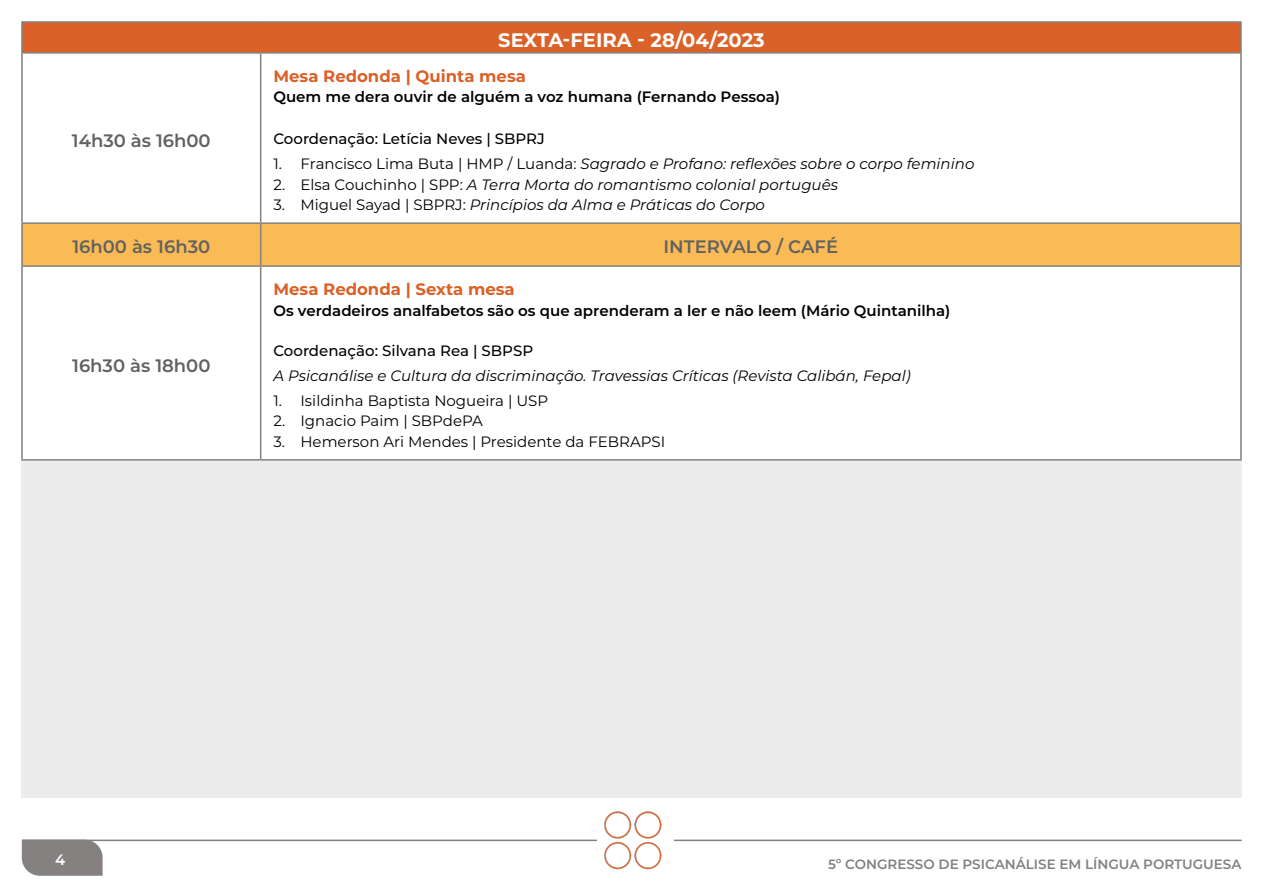
<style>
.page{position:relative;width:1263px;height:893px;background:#fff}
.page>*{position:absolute;margin:0;border:0;box-sizing:border-box;transform-origin:0 0}
.t1{font:700 19.5px "Montserrat";color:#fff}
.t2{font:600 18px "Montserrat";color:#616260}
.t3{font:700 16.5px "Montserrat";color:#da6027}
.t4{font:italic 15px "Montserrat";color:#000}
.t5{font:600 15px "Montserrat";color:#000}
.t6{font:15px "Montserrat";color:#000}
.t7{font:500 15px "Montserrat";color:#000}
.t8{font:600 15px "Montserrat";color:#fff}
.t9{font:600 13.5px "Montserrat";color:#848180}
.s1{font-style:normal}
</style>
<div class="page">
<hr style="left:23px;top:840px;width:1219px;height:1px;background:#848180">
<div style="left:597px;top:798px;width:76px;height:79px;background:#fff"></div>
<svg style="left:22px;top:840px;width:81px;height:36px;background:#8a8786"></svg>
<img style="left:604px;top:811px;width:58px;height:59px">
<div style="left:21px;top:21px;width:1221px;height:776px;background:#ececec"></div>
<div style="left:22px;top:22px;width:1219px;height:31px;background:#da6127"></div>
<div style="left:23px;top:54px;width:1217px;height:405px;background:#fff"></div>
<div style="left:23px;top:224px;width:1217px;height:41px;background:#fabb56"></div>
<hr style="left:21px;top:21px;width:240px;height:2px;background:#848180">
<hr style="left:21px;top:23px;width:2px;height:30px;background:#848180">
<hr style="left:261px;top:21px;width:981px;height:2px;background:#848180">
<hr style="left:1240px;top:23px;width:2px;height:30px;background:#848180">
<hr style="left:21px;top:53px;width:2px;height:169px;background:#848180">
<hr style="left:260px;top:54px;width:1px;height:168px;background:#848180">
<hr style="left:1240px;top:53px;width:2px;height:169px;background:#848180">
<hr style="left:21px;top:222px;width:240px;height:2px;background:#848180">
<hr style="left:21px;top:224px;width:2px;height:41px;background:#848180">
<hr style="left:21px;top:265px;width:240px;height:2px;background:#848180">
<hr style="left:261px;top:222px;width:981px;height:2px;background:#848180">
<hr style="left:260px;top:224px;width:1px;height:41px;background:#848180">
<hr style="left:1240px;top:224px;width:2px;height:41px;background:#848180">
<hr style="left:261px;top:265px;width:981px;height:2px;background:#848180">
<hr style="left:23px;top:52px;width:238px;height:2px;background:#848180">
<hr style="left:261px;top:52px;width:979px;height:2px;background:#848180">
<hr style="left:21px;top:267px;width:2px;height:192px;background:#848180">
<hr style="left:260px;top:267px;width:1px;height:192px;background:#848180">
<hr style="left:1240px;top:267px;width:2px;height:192px;background:#848180">
<hr style="left:21px;top:459px;width:240px;height:2px;background:#848180">
<hr style="left:261px;top:459px;width:981px;height:2px;background:#848180">
<p class="t2" style="left:72px;top:128px;width:140px">14h30 às 16h00</p>
<h1 class="t1" style="left:498px;top:26px;width:268px">SEXTA-FEIRA - 28/04/2023</h1>
<p class="t3" style="left:273px;top:64px;width:254px">Mesa Redonda | Quinta mesa</p>
<p class="t5" style="left:273px;top:86px;width:508px">Quem me dera ouvir de alguém a voz humana (Fernando Pessoa)</p>
<p class="t7" style="left:273px;top:128px;width:273px">Coordenação: Letícia Neves | SBPRJ</p>
<p class="t4" style="left:273px;top:153px;width:702px"><span class="s1">1. Francisco Lima Buta | HMP / Luanda:</span> Sagrado e Profano: reflexões sobre o corpo feminino</p>
<p class="t4" style="left:273px;top:174px;width:566px"><span class="s1">2. Elsa Couchinho | SPP:</span> A Terra Morta do romantismo colonial português</p>
<p class="t4" style="left:273px;top:195px;width:493px"><span class="s1">3. Miguel Sayad | SBPRJ:</span> Princípios da Alma e Práticas do Corpo</p>
<p class="t2" style="left:72px;top:234px;width:139px">16h00 às 16h30</p>
<p class="t2" style="left:663px;top:234px;width:176px">INTERVALO / CAFÉ</p>
<p class="t2" style="left:72px;top:353px;width:140px">16h30 às 18h00</p>
<p class="t3" style="left:273px;top:277px;width:243px">Mesa Redonda | Sexta mesa</p>
<p class="t5" style="left:273px;top:300px;width:678px">Os verdadeiros analfabetos são os que aprenderam a ler e não leem (Mário Quintanilha)</p>
<p class="t7" style="left:273px;top:340px;width:261px">Coordenação: Silvana Rea | SBPSP</p>
<p class="t4" style="left:273px;top:365px;width:639px">A Psicanálise e Cultura da discriminação. Travessias Críticas (Revista Calibán, Fepal)</p>
<p class="t6" style="left:273px;top:390px;width:276px">1. Isildinha Baptista Nogueira | USP</p>
<p class="t6" style="left:273px;top:411px;width:211px">2. Ignacio Paim | SBPdePA</p>
<p class="t6" style="left:273px;top:431px;width:393px">3. Hemerson Ari Mendes | Presidente da FEBRAPSI</p>
<p class="t8" style="left:55px;top:849px;width:12px">4</p>
<p class="t9" style="left:828px;top:855px;width:415px">5º CONGRESSO DE PSICANÁLISE EM LÍNGUA PORTUGUESA</p>
</div>
